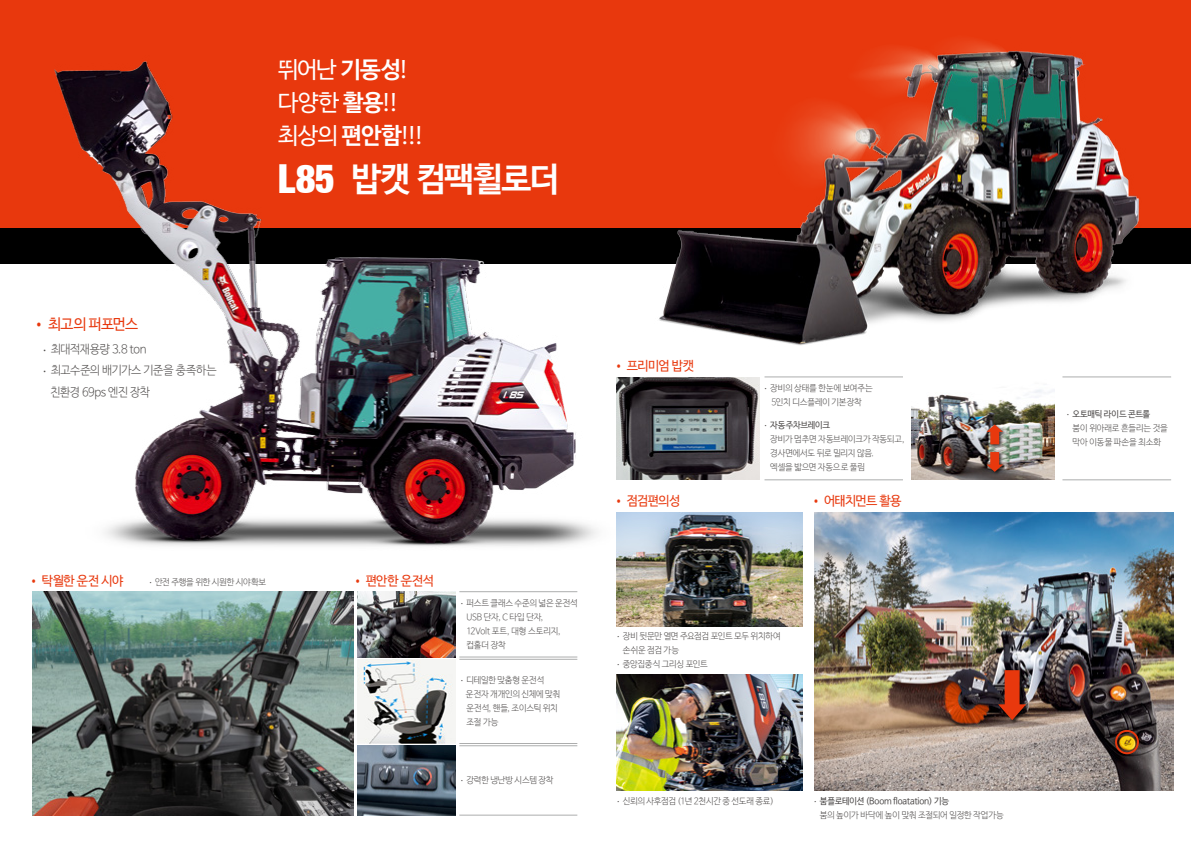
<style>
.page{position:relative;width:1191px;height:842px;background:#fff}
.page>*{position:absolute;margin:0;border:0;box-sizing:border-box;transform-origin:0 0}
.t1{font:33.6px "Nanum Barun Gothic OTF Bold";letter-spacing:-.045em;color:#fff}
.t2{font:23px/33px "Nanum Barun Gothic OTF";letter-spacing:-.035em;color:#fff}
.t3{font:15px "Nanum Barun Gothic OTF";letter-spacing:-.05em;color:#e8380d}
.t4{font:13px "Nanum Barun Gothic OTF";letter-spacing:-.045em;color:#e8380d}
.t5{font:12px "Nanum Barun Gothic OTF Light";letter-spacing:-.035em;color:#4c4948;scale:.95 1}
.t6{font:9px/14px "Nanum Barun Gothic OTF Light";letter-spacing:-.025em;color:#4c4948;scale:.95 1}
.t7{font:9px "Nanum Barun Gothic OTF";letter-spacing:-.025em;color:#4c4948;scale:.95 1}
.t8{font:9px/14px "Nanum Barun Gothic OTF Light";letter-spacing:-.005em;color:#4c4948;scale:.95 1}
.s1{font-family:"Nanum Barun Gothic OTF Bold"}
.s2{font-family:"Helvetica Neue LT";font-weight:900;font-stretch:condensed;font-size:40px}
.s3{font-family:"Noto Sans CJ Kkr"}
</style>
<div class="page">
<div style="left:0;top:0;width:1191px;height:253px;background:#e8380d"></div>
<div style="left:0;top:228px;width:1191px;height:36px;background:#000"></div>
<img style="left:32px;top:592px;width:321px;height:223px">
<img style="left:357px;top:592px;width:98px;height:65px">
<img style="left:357px;top:659px;width:98px;height:85px">
<img style="left:357px;top:746px;width:98px;height:69px">
<img style="left:54px;top:61px;width:563px;height:494px">
<img style="left:617px;top:377px;width:142px;height:103px">
<img style="left:911px;top:389px;width:143px;height:91px">
<img style="left:617px;top:512px;width:185px;height:114px">
<img style="left:617px;top:675px;width:185px;height:116px">
<img style="left:814px;top:512px;width:360px;height:279px">
<hr style="left:459px;top:591px;width:118px;height:1px;background:#acadad">
<hr style="left:459px;top:657px;width:118px;height:1px;background:#acadad">
<hr style="left:459px;top:743px;width:118px;height:1px;background:#acadad">
<hr style="left:459px;top:659px;width:118px;height:1px;background:#acadad">
<hr style="left:459px;top:746px;width:118px;height:1px;background:#acadad">
<hr style="left:459px;top:815px;width:118px;height:1px;background:#acadad">
<hr style="left:764px;top:377px;width:139px;height:1px;background:#acadad">
<hr style="left:1062px;top:377px;width:109px;height:1px;background:#acadad">
<hr style="left:764px;top:480px;width:139px;height:1px;background:#acadad">
<hr style="left:1062px;top:480px;width:109px;height:1px;background:#acadad">
<img style="left:659px;top:41px;width:480px;height:305px">
<div style="left:985px;top:423px;width:22px;height:25px;background:#000;opacity:.74"></div>
<svg style="left:986px;top:424px;width:17px;height:20px"></svg>
<div style="left:985px;top:451px;width:22px;height:25px;background:#000;opacity:.74"></div>
<svg style="left:986px;top:452px;width:17px;height:20px"></svg>
<div style="left:997px;top:670px;width:33px;height:55px;background:#000;opacity:.74"></div>
<svg style="left:998px;top:670px;width:28px;height:50px"></svg>
<div style="left:1115px;top:730px;width:24px;height:24px;border:2px solid #e8380d;border-radius:50%"></div>
<h2 class="t2" style="left:278px;top:54px;width:148px">뛰어난 <span class="s1">기동성</span>! 다양한 <span class="s1">활용</span>!! 최상의 <span class="s1">편안함</span>!!!</h2>
<h1 class="t1" style="left:278px;top:162px;width:283px"><span class="s2">L85</span> 밥캣 컴팩휠로더</h1>
<h1 class="t1" style="left:287px;top:166px;width:283px"><span class="s2">L85</span> 밥캣 컴팩휠로더</h1>
<h3 class="t3" style="left:32px;top:316px;width:107px">• 최고의 퍼포먼스</h3>
<h3 class="t5" style="left:43px;top:343px;width:110px"><span class="s3">·</span> 최대적재용량 3.8 ton</h3>
<h3 class="t5" style="left:43px;top:364px;width:184px"><span class="s3">·</span> 최고수준의 배기가스 기준을 충족하는</h3>
<h3 class="t5" style="left:50px;top:385px;width:106px">친환경 69ps 엔진 장착</h3>
<h3 class="t4" style="left:28px;top:574px;width:97px">• 탁월한 운전 시야</h3>
<p class="t6" style="left:149px;top:576px;width:124px"><span class="s3">·</span> 안전 주행을 위한 시원한 시야확보</p>
<h3 class="t4" style="left:352px;top:574px;width:83px">• 편안한 운전석</h3>
<p class="t6" style="left:466px;top:596px;width:119px;text-indent:-6px"><span class="s3">·</span> 퍼스트 클래스 수준의 넓은 운전석<br>USB 단자, C 타입 단자,<br>12Volt 포트, 대형 스토리지, 컵홀더 장착</p>
<p class="t6" style="left:466px;top:673px;width:101px;text-indent:-5px"><span class="s3">·</span> 디테일한 맞춤형 운전석 운전자 개개인의 신체에 맞춰 운전석, 핸들, 조이스틱 위치 조절 가능</p>
<p class="t6" style="left:461px;top:773px;width:99px"><span class="s3">·</span> 강력한 냉난방 시스템 장착</p>
<h3 class="t4" style="left:613px;top:359px;width:82px">• 프리미엄 밥캣</h3>
<h3 class="t4" style="left:613px;top:494px;width:69px">• 점검편의성</h3>
<p class="t6" style="left:764px;top:382px;width:115px;text-align:center"><span class="s3">·</span> 장비의 상태를 한눈에 보여주는<br>5인치 디스플레이 기본장착</p>
<p class="t7" style="left:764px;top:421px;width:71px"><span class="s3">·</span> 자동주차브레이크</p>
<p class="t6" style="left:770px;top:433px;width:143px">장비가 멈추면 자동브레이크가 작동되고, 경사면에서도 뒤로 밀리지 않음.<br>엑셀을 밟으면 자동으로 풀림</p>
<h3 class="t4" style="left:810px;top:494px;width:92px">• 어태치먼트 활용</h3>
<p class="t6" style="left:617px;top:630px;width:174px"><span class="s3">·</span> 장비 뒷문만 열면 주요점검 포인트 모두 위치하여</p>
<p class="t6" style="left:623px;top:644px;width:61px">손쉬운 점검 가능</p>
<p class="t6" style="left:617px;top:658px;width:97px"><span class="s3">·</span> 중앙집중식 그리싱 포인트</p>
<p class="t6" style="left:617px;top:794px;width:166px"><span class="s3">·</span> 신뢰의 사후점검 (1년 2천시간 중 선도래 종료)</p>
<p class="t7" style="left:814px;top:796px;width:144px"><span class="s3">·</span> 붐플로테이션 (Boom floatation) 기능</p>
<p class="t6" style="left:819px;top:808px;width:195px">붐의 높이가 바닥에 높이 맞춰 조절되어 일정한 작업가능</p>
<p class="t7" style="left:1067px;top:409px;width:89px"><span class="s3">·</span> 오토매틱 라이드 콘트롤</p>
<p class="t8" style="left:1072px;top:421px;width:102px">붐이 위아래로 흔들리는 것을 막아 이동물 파손을 최소화</p>
</div>
